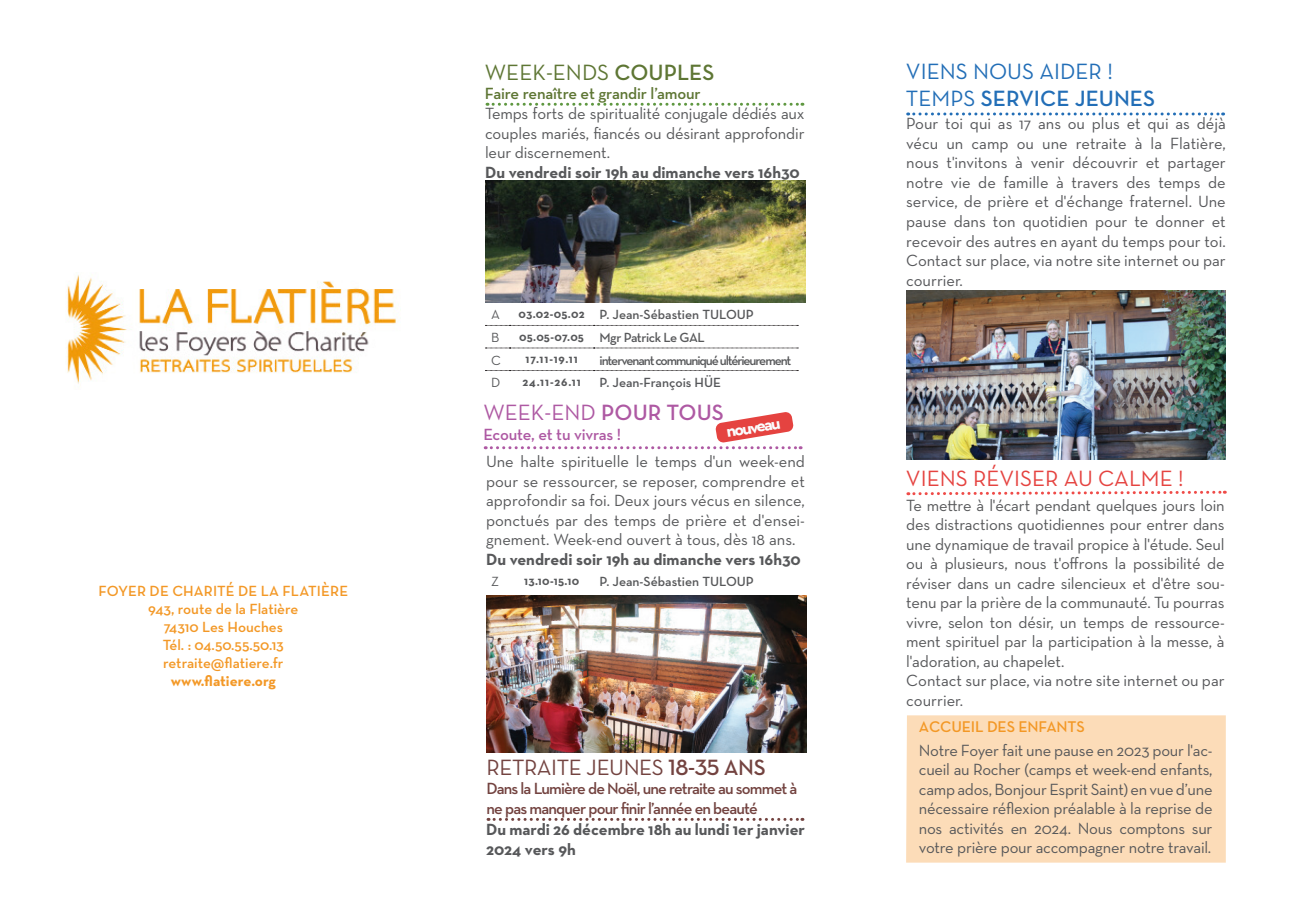
<style>
.page{position:relative;width:1289px;height:919px;background:#fff}
.page>*{position:absolute;margin:0;border:0;box-sizing:border-box;transform-origin:0 0}
.t1{font:22.5px "Neutraface Text";letter-spacing:-.02em;color:#734340}
.t2{font:22.5px "Neutraface Text";color:#e54340}
.t3{font:600 22.5px "Neutraface Text";color:#226eb7}
.t4{font:22.5px "Neutraface Text";color:#5e7634}
.t5{font:22.5px "Neutraface Text";color:#ae59a3}
.t6{font:22.5px "Neutraface Text";color:#226eb7}
.t7{font:700 18px "Neutraface Text";color:#fbfdfe}
.t8{font:16.5px/19.5px "Neutraface Text";letter-spacing:-.01em;color:#57585a;text-align:justify}
.t9{font:16.5px/19.5px "Neutraface Text";color:#56575a}
.t10{font:700 16.5px/19.5px "Neutraface Text";color:#57585a}
.t11{font:600 16.5px "Neutraface Text";letter-spacing:-.05em;color:#734340}
.t12{font:600 16.5px "Neutraface Text";letter-spacing:-.01em;color:#5e7634}
.t13{font:600 16.5px "Neutraface Text";letter-spacing:-.01em;color:#ae59a3}
.t14{font:600 15.75px "Neutraface Text";letter-spacing:-.01em;color:#f39826}
.t15{font:600 15px "Neutraface Text";color:#f39826}
.t16{font:700 15px "Neutraface Text";color:#f39826}
.t17{font:600 13.5px "Neutraface Text";color:#57585a}
.t18{font:600 13.5px "Neutraface Text";letter-spacing:-.08em;color:#57585a}
.t19{font:600 13.5px "Neutraface Text";color:#56575a}
.t20{font:600 13.5px "Neutraface Text";letter-spacing:-.04em;color:#57585a}
.t21{font:13.5px "Neutraface Text";color:#57585a}
.t22{font:700 12px "Neutraface Text";letter-spacing:.03em;color:#57585a}
.s1{font-weight:600}
.s2{font-weight:400}
</style>
<div class="page">
<svg style="left:487px;top:103px;width:316px;height:3px"></svg>
<svg style="left:488px;top:817px;width:315px;height:3px"></svg>
<svg style="left:907px;top:490px;width:318px;height:6px"></svg>
<svg style="left:907px;top:112px;width:316px;height:3px"></svg>
<img style="left:66px;top:275px;width:332px;height:109px">
<img style="left:486px;top:180px;width:319px;height:123px">
<svg style="left:485px;top:325px;width:313px;height:1px"></svg>
<svg style="left:485px;top:348px;width:313px;height:1px"></svg>
<svg style="left:485px;top:370px;width:313px;height:1px"></svg>
<svg style="left:485px;top:412px;width:316px;height:37px"></svg>
<img style="left:486px;top:596px;width:320px;height:156px">
<div style="left:906px;top:715px;width:319px;height:147px;background:#fcdcb8"></div>
<img style="left:906px;top:291px;width:319px;height:168px">
<p class="t15" style="left:98px;top:581px;width:251px">FOYER DE CHARITÉ DE LA FLATIÈRE</p>
<p class="t15" style="left:148px;top:599px;width:152px">943, route de la Flatière</p>
<p class="t15" style="left:164px;top:617px;width:121px">74310 Les Houches</p>
<p class="t15" style="left:163px;top:635px;width:123px">Tél. : 04.50.55.50.13</p>
<p class="t15" style="left:163px;top:653px;width:122px">retraite@flatiere.fr</p>
<p class="t16" style="left:171px;top:671px;width:107px">www.flatiere.org</p>
<p class="t4" style="left:485px;top:58px;width:231px">WEEK-ENDS <span class="s1">COUPLES</span></p>
<p class="t12" style="left:485px;top:83px;width:217px">Faire renaître et grandir l’amour</p>
<p class="t8" style="left:485px;top:103px;width:321px">Temps forts de spiritualité conjugale dédiés aux couples mariés, fiancés ou désirant approfondir leur discernement.</p>
<p class="t10" style="left:485px;top:162px;width:316px">Du vendredi soir 19h au dimanche vers 16h30</p>
<p class="t21" style="left:491px;top:306px;width:10px">A</p>
<p class="t22" style="left:518px;top:306px;width:67px">03.02-05.02</p>
<p class="t17" style="left:599px;top:306px;width:156px">P. Jean-Sébastien TULOUP</p>
<p class="t21" style="left:491px;top:329px;width:10px">B</p>
<p class="t22" style="left:519px;top:329px;width:66px">05.05-07.05</p>
<p class="t20" style="left:599px;top:329px;width:107px">Mgr Patrick Le GAL</p>
<p class="t21" style="left:491px;top:351px;width:11px">C</p>
<p class="t22" style="left:525px;top:351px;width:54px">17.11-19.11</p>
<p class="t18" style="left:599px;top:351px;width:193px">intervenant communiqué ultérieurement</p>
<p class="t21" style="left:491px;top:374px;width:11px">D</p>
<p class="t22" style="left:522px;top:374px;width:60px">24.11-26.11</p>
<p class="t19" style="left:599px;top:374px;width:123px">P. Jean-François HÜE</p>
<p class="t5" style="left:483px;top:398px;width:242px">WEEK-END <span class="s1">POUR TOUS</span></p>
<p class="t13" style="left:483px;top:424px;width:139px">Ecoute, et tu vivras !</p>
<p class="t8" style="left:486px;top:451px;width:320px">Une halte spirituelle le temps d'un week-end pour se ressourcer, se reposer, comprendre et approfondir sa foi. Deux jours vécus en silence, ponctués par des temps de prière et d'ensei&shy;gnement. Week-end ouvert à tous, dès 18 ans.</p>
<p class="t10" style="left:486px;top:549px;width:316px">Du vendredi soir 19h au dimanche vers 16h30</p>
<p class="t21" style="left:491px;top:573px;width:9px">Z</p>
<p class="t22" style="left:524px;top:573px;width:57px">13.10-15.10</p>
<p class="t17" style="left:599px;top:573px;width:156px">P. Jean-Sébastien TULOUP</p>
<p class="t7" style="left:724px;top:420px;width:56px;rotate:-10deg">nouveau</p>
<p class="t1" style="left:486px;top:752px;width:280px">RETRAITE JEUNES <span class="s1">18-35 ANS</span></p>
<p class="t11" style="left:486px;top:778px;width:312px">Dans la Lumière de Noël, une retraite au sommet à</p>
<p class="t11" style="left:486px;top:797px;width:273px">ne pas manquer pour finir l’année en beauté</p>
<p class="t10" style="left:486px;top:819px;width:320px">Du mardi 26 décembre 18h au lundi 1er janvier<br>2024 vers 9h</p>
<p class="t6" style="left:906px;top:57px;width:208px">VIENS NOUS AIDER !</p>
<p class="t3" style="left:906px;top:84px;width:251px"><span class="s2">TEMPS</span> SERVICE JEUNES</p>
<p class="t9" style="left:906px;top:114px;width:321px;text-align:justify">Pour toi qui as 17 ans ou plus et qui as déjà vécu un camp ou une retraite à la Flatière, nous t'invitons à venir découvrir et partager notre vie de famille à travers des temps de service, de prière et d'échange fraternel. Une pause dans ton quotidien pour te donner et recevoir des autres en ayant du temps pour toi.</p>
<p class="t9" style="left:906px;top:250px;width:321px">Contact sur place, via notre site internet ou par courrier.</p>
<p class="t2" style="left:906px;top:464px;width:279px">VIENS RÉVISER AU CALME !</p>
<p class="t8" style="left:906px;top:495px;width:320px">Te mettre à l'écart pendant quelques jours loin des distractions quotidiennes pour entrer dans une dynamique de travail propice à l'étude. Seul ou à plusieurs, nous t'offrons la possibilité de réviser dans un cadre silencieux et d'être sou&shy;tenu par la prière de la communauté. Tu pourras vivre, selon ton désir, un temps de ressource&shy;ment spirituel par la participation à la messe, à l'adoration, au chapelet.</p>
<p class="t9" style="left:906px;top:670px;width:320px">Contact sur place, via notre site internet ou par courrier.</p>
<p class="t14" style="left:918px;top:716px;width:167px">ACCUEIL DES ENFANTS</p>
<p class="t8" style="left:918px;top:740px;width:295px">Notre Foyer fait une pause en 2023 pour l'ac&shy;cueil au Rocher (camps et week-end enfants, camp ados, Bonjour Esprit Saint) en vue d’une nécessaire réflexion préalable à la reprise de nos activités en 2024. Nous comptons sur votre prière pour accompagner notre travail.</p>
</div>
